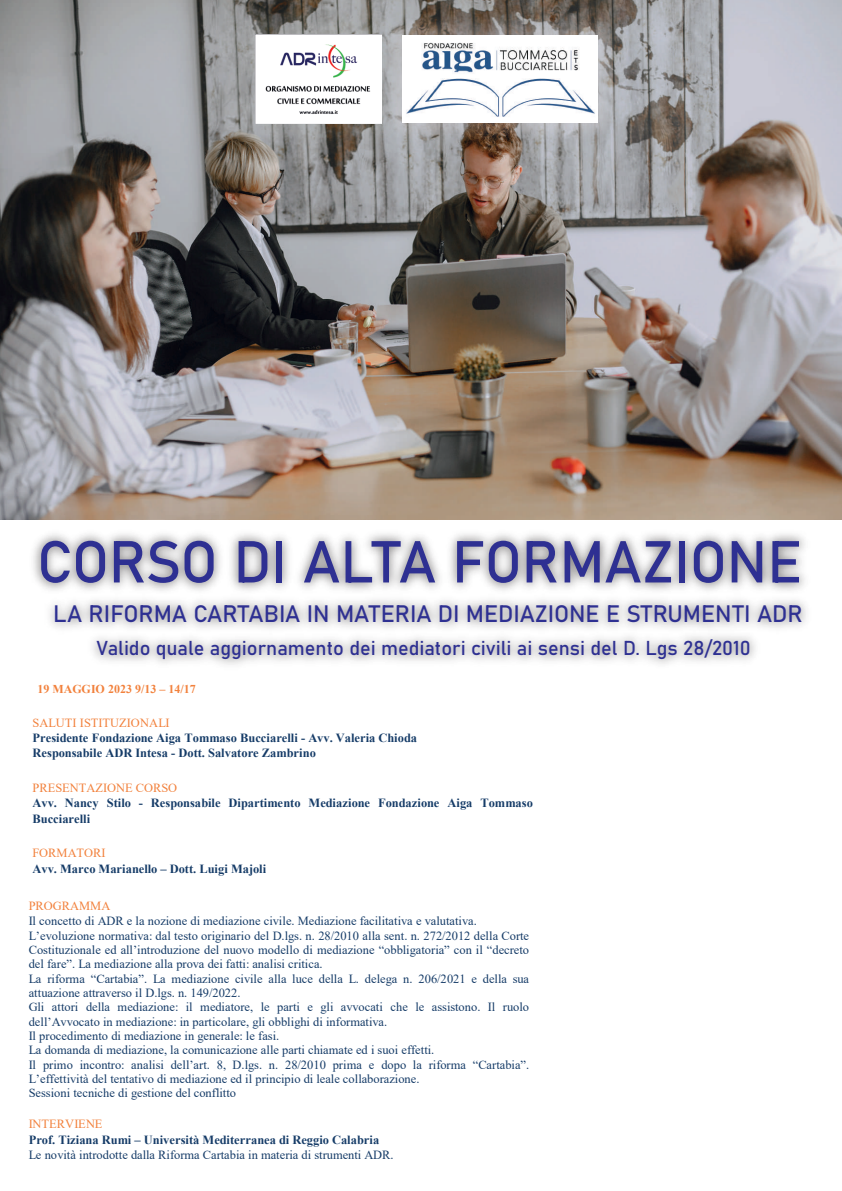
<style>
.page{position:relative;width:842px;height:1191px;background:#fff}
.page>*{position:absolute;margin:0;border:0;box-sizing:border-box;transform-origin:0 0}
.t1{font:58.2px "Bahnschrift";letter-spacing:-.01em;color:#2e3092}
.t2{font:23.5px "Bahnschrift";color:#2e3092}
.t3{font:19.9px "Bahnschrift";color:#2e3092}
.t4{font:12.5px/14.3px "Times New Roman";color:#163c68}
.t5{font:700 12.5px/15.2px "Times New Roman";color:#163c68}
.t6{font:12.5px "Times New Roman";color:#f2813c}
.t7{font:700 12px "Times New Roman";color:#f2813c}
</style>
<div class="page">
<img style="left:0;top:0;width:842px;height:519px">
<img style="left:226px;top:5px;width:185px;height:148px">
<img style="left:240px;top:19px;width:138px;height:121px">
<img style="left:255px;top:34px;width:123px;height:89px">
<img style="left:378px;top:12px;width:244px;height:135px">
<img style="left:390px;top:23px;width:221px;height:112px">
<img style="left:402px;top:36px;width:195px;height:86px">
<img style="left:22px;top:517px;width:795px;height:70px">
<h1 class="t1" style="left:37px;top:518px;width:767px">CORSO DI ALTA FORMAZIONE</h1>
<h2 class="t2" style="left:53px;top:596px;width:751px">LA RIFORMA CARTABIA IN MATERIA DI MEDIAZIONE E STRUMENTI ADR</h2>
<h3 class="t3" style="left:96px;top:633px;width:656px">Valido quale aggiornamento dei mediatori civili ai sensi del D. Lgs 28/2010</h3>
<p class="t7" style="left:37px;top:680px;width:160px">19 MAGGIO 2023 9/13 – 14/17</p>
<p class="t6" style="left:33px;top:713px;width:139px">SALUTI ISTITUZIONALI</p>
<p class="t5" style="left:33px;top:730px;width:386px">Presidente Fondazione Aiga Tommaso Bucciarelli - Avv. Valeria Chioda<br>Responsabile ADR Intesa - Dott. Salvatore Zambrino</p>
<p class="t6" style="left:33px;top:778px;width:146px">PRESENTAZIONE CORSO</p>
<p class="t5" style="left:33px;top:795px;width:502px">Avv. Nancy Stilo - Responsabile Dipartimento Mediazione Fondazione Aiga Tommaso<br>Bucciarelli</p>
<p class="t6" style="left:33px;top:844px;width:75px">FORMATORI</p>
<p class="t5" style="left:33px;top:861px;width:235px">Avv. Marco Marianello – Dott. Luigi Majoli</p>
<p class="t6" style="left:29px;top:897px;width:83px">PROGRAMMA</p>
<p class="t4" style="left:29px;top:913px;width:502px">Il concetto di ADR e la nozione di mediazione civile. Mediazione facilitativa e valutativa.<br>L’evoluzione normativa: dal testo originario del D.lgs. n. 28/2010 alla sent. n. 272/2012 della Corte Costituzionale ed all’introduzione del nuovo modello di mediazione “obbligatoria” con il “decreto del fare”. La mediazione alla prova dei fatti: analisi critica.<br>La riforma “Cartabia”. La mediazione civile alla luce della L. delega n. 206/2021 e della sua attuazione attraverso il D.lgs. n. 149/2022.<br>Gli attori della mediazione: il mediatore, le parti e gli avvocati che le assistono. Il ruolo dell’Avvocato in mediazione: in particolare, gli obblighi di informativa.<br>Il procedimento di mediazione in generale: le fasi.<br>La domanda di mediazione, la comunicazione alle parti chiamate ed i suoi effetti.<br>Il primo incontro: analisi dell’art. 8, D.lgs. n. 28/2010 prima e dopo la riforma “Cartabia”.<br>L’effettività del tentativo di mediazione ed il principio di leale collaborazione.<br>Sessioni tecniche di gestione del conflitto</p>
<p class="t6" style="left:29px;top:1115px;width:75px">INTERVIENE</p>
<p class="t5" style="left:29px;top:1131px;width:352px">Prof. Tiziana Rumi – Università Mediterranea di Reggio Calabria</p>
<p class="t4" style="left:29px;top:1147px;width:366px">Le novità introdotte dalla Riforma Cartabia in materia di strumenti ADR.</p>
</div>
